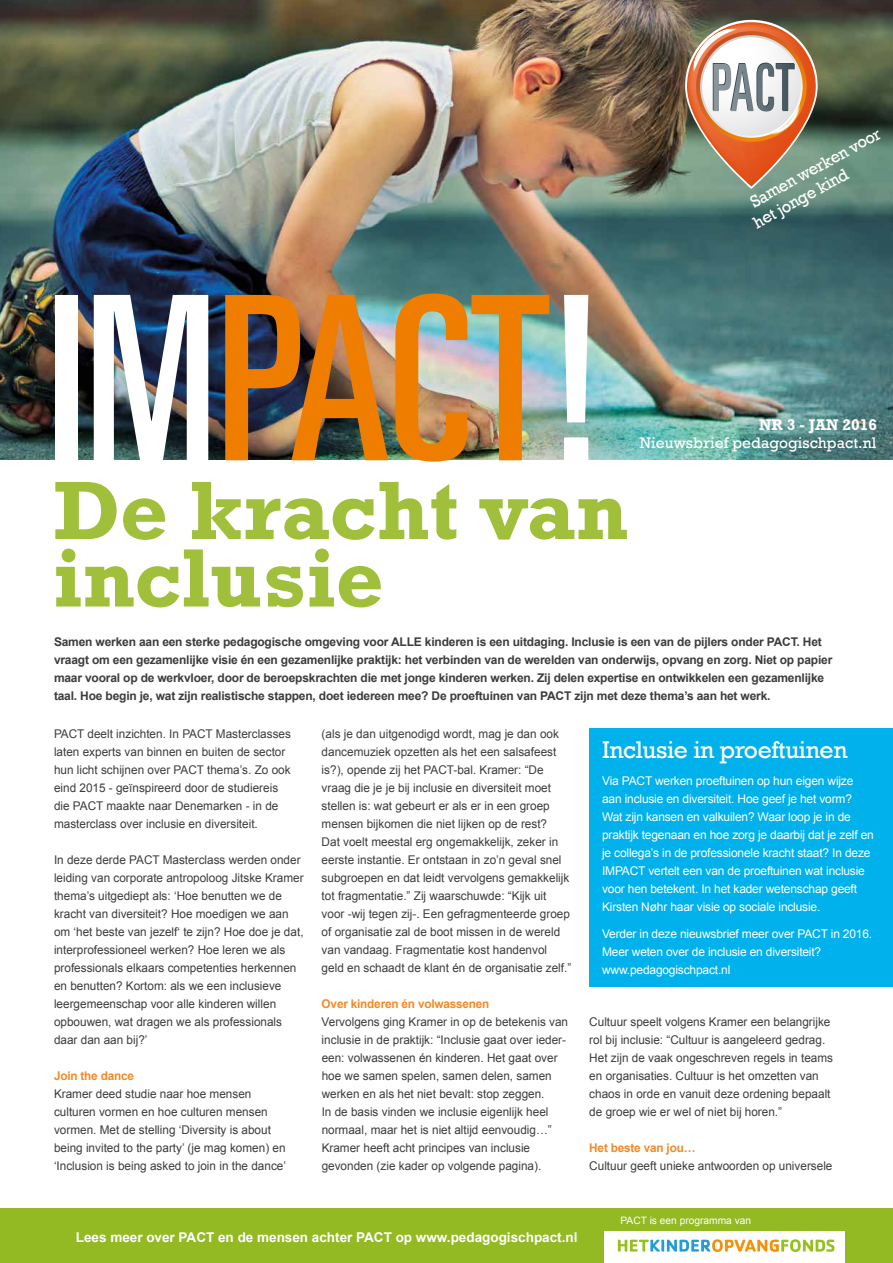
<style>
.page{position:relative;width:893px;height:1263px;background:#fff}
.page>*{position:absolute;margin:0;border:0;box-sizing:border-box;transform-origin:0 0}
.t1{font:ultra-condensed 229.05px "Univers LT Std";color:#ef7d00}
.t2{font:700 84px/67.5px "Rockwell Std";color:#a0c03b}
.t3{font:24.75px "Rockwell";letter-spacing:-.015em;color:#fff}
.t4{font:17.4px/19.6px "Rockwell";color:#fff;scale:.95 1}
.t5{font:15.75px "Rockwell";color:#fff}
.t6{font:700 15.75px "Rockwell Std";color:#fff}
.t7{font:700 13.5px "Arial";color:#fff}
.t8{font:12px/18px "Arial";color:#3c3c3b}
.t9{font:700 12px/18px "Arial";letter-spacing:-.015em;color:#3c3c3b}
.t10{font:12px/18px "Arial";letter-spacing:-.015em;color:#fff}
.t11{font:700 12px "Arial";letter-spacing:-.015em;color:#f28a25}
.t12{font:10.2px "Arial";color:#fff}
.s1{color:#fff}
</style>
<div class="page">
<img style="left:0;top:0;width:893px;height:459px">
<svg style="left:685px;top:20px;width:133px;height:169px"></svg>
<div style="left:0;top:1209px;width:893px;height:54px;background:#93ba22"></div>
<div style="left:604px;top:1231px;width:241px;height:32px;background:#fff"></div>
<svg style="left:618px;top:1239px;width:216px;height:13px"></svg>
<div style="left:589px;top:728px;width:304px;height:259px;background:#00b1eb"></div>
<h3 class="t4" style="left:740px;top:198px;width:163px;text-indent:8px;rotate:-29deg">Samen werken voor het jonge kind</h3>
<h1 class="t1" style="left:47px;top:249px;width:556px"><span class="s1">IM</span>PACT<span class="s1">!</span></h1>
<h2 class="t2" style="left:53px;top:476px;width:577px">De kracht van inclusie</h2>
<h3 class="t6" style="left:759px;top:415px;width:120px">NR 3 - JAN 2016</h3>
<h3 class="t5" style="left:640px;top:434px;width:238px">Nieuwsbrief pedagogischpact.nl</h3>
<p class="t9" style="left:54px;top:632px;width:780px">Samen werken aan een sterke pedagogische omgeving voor ALLE kinderen is een uitdaging. Inclusie is een van de pijlers onder PACT. Het vraagt om een gezamenlijke visie én een gezamenlijke praktijk: het verbinden van de werelden van onderwijs, opvang en zorg. Niet op papier maar vooral op de werkvloer, door de beroepskrachten die met jonge kinderen werken. Zij delen expertise en ontwikkelen een gezamenlijke taal. Hoe begin je, wat zijn realistische stappen, doet iedereen mee? De proeftuinen van PACT zijn met deze thema’s aan het werk.</p>
<p class="t8" style="left:54px;top:725px;width:239px">PACT deelt inzichten. In PACT Masterclasses laten experts van binnen en buiten de sector hun licht schijnen over PACT thema’s. Zo ook eind 2015 - geïnspireerd door de studiereis die PACT maakte naar Denemarken - in de masterclass over inclusie en diversiteit.</p>
<p class="t8" style="left:54px;top:851px;width:251px">In deze derde PACT Masterclass werden onder leiding van corporate antropoloog Jitske Kramer thema’s uitgediept als: ‘Hoe benutten we de kracht van diversiteit? Hoe moedigen we aan om ‘het beste van jezelf‘ te zijn? Hoe doe je dat, interprofessioneel werken? Hoe leren we als professionals elkaars competenties herkennen en benutten? Kortom: als we een inclusieve leergemeenschap voor alle kinderen willen opbouwen, wat dragen we als professionals daar dan aan bij?’</p>
<p class="t11" style="left:54px;top:1069px;width:82px">Join the dance</p>
<p class="t8" style="left:54px;top:1085px;width:234px">Kramer deed studie naar hoe mensen culturen vormen en hoe culturen mensen vormen. Met de stelling ‘Diversity is about being invited to the party’ (je mag komen) en ‘Inclusion is being asked to join in the dance’</p>
<p class="t8" style="left:322px;top:725px;width:251px">(als je dan uitgenodigd wordt, mag je dan ook dancemuziek opzetten als het een salsafeest is?), opende zij het PACT-bal. Kramer: “De vraag die je je bij inclusie en diversiteit moet stellen is: wat gebeurt er als er in een groep mensen bijkomen die niet lijken op de rest?<br>Dat voelt meestal erg ongemakkelijk, zeker in eerste instantie. Er ontstaan in zo’n geval snel subgroepen en dat leidt vervolgens gemakkelijk tot fragmentatie.” Zij waarschuwde: “Kijk uit voor -wij tegen zij-. Een gefragmenteerde groep of organisatie zal de boot missen in de wereld van vandaag. Fragmentatie kost handenvol geld en schaadt de klant én de organisatie zelf.”</p>
<p class="t11" style="left:322px;top:997px;width:169px">Over kinderen én volwassenen</p>
<p class="t8" style="left:322px;top:1013px;width:248px">Vervolgens ging Kramer in op de betekenis van inclusie in de praktijk: “Inclusie gaat over ieder&shy;een: volwassenen én kinderen. Het gaat over hoe we samen spelen, samen delen, samen werken en als het niet bevalt: stop zeggen.<br>In de basis vinden we inclusie eigenlijk heel normaal, maar het is niet altijd eenvoudig…” Kramer heeft acht principes van inclusie gevonden (zie kader op volgende pagina).</p>
<p class="t8" style="left:589px;top:1013px;width:245px">Cultuur speelt volgens Kramer een belangrijke rol bij inclusie: “Cultuur is aangeleerd gedrag.<br>Het zijn de vaak ongeschreven regels in teams en organisaties. Cultuur is het omzetten van chaos in orde en vanuit deze ordening bepaalt de groep wie er wel of niet bij horen.”</p>
<h3 class="t3" style="left:602px;top:736px;width:247px">Inclusie in proeftuinen</h3>
<p class="t10" style="left:602px;top:772px;width:273px">Via PACT werken proeftuinen op hun eigen wijze aan inclusie en diversiteit. Hoe geef je het vorm?<br>Wat zijn kansen en valkuilen? Waar loop je in de praktijk tegenaan en hoe zorg je daarbij dat je zelf en je collega’s in de professionele kracht staat? In deze IMPACT vertelt een van de proeftuinen wat inclusie voor hen betekent. In het kader wetenschap geeft Kirsten Nøhr haar visie op sociale inclusie.</p>
<p class="t10" style="left:602px;top:925px;width:272px">Verder in deze nieuwsbrief meer over PACT in 2016.<br>Meer weten over de inclusie en diversiteit? www.pedagogischpact.nl</p>
<p class="t11" style="left:589px;top:1141px;width:108px">Het beste van jou…</p>
<p class="t8" style="left:589px;top:1157px;width:245px">Cultuur geeft unieke antwoorden op universele</p>
<p class="t12" style="left:621px;top:1215px;width:132px">PACT is een programma van</p>
<p class="t7" style="left:76px;top:1229px;width:503px">Lees meer over PACT en de mensen achter PACT op www.pedagogischpact.nl</p>
</div>
